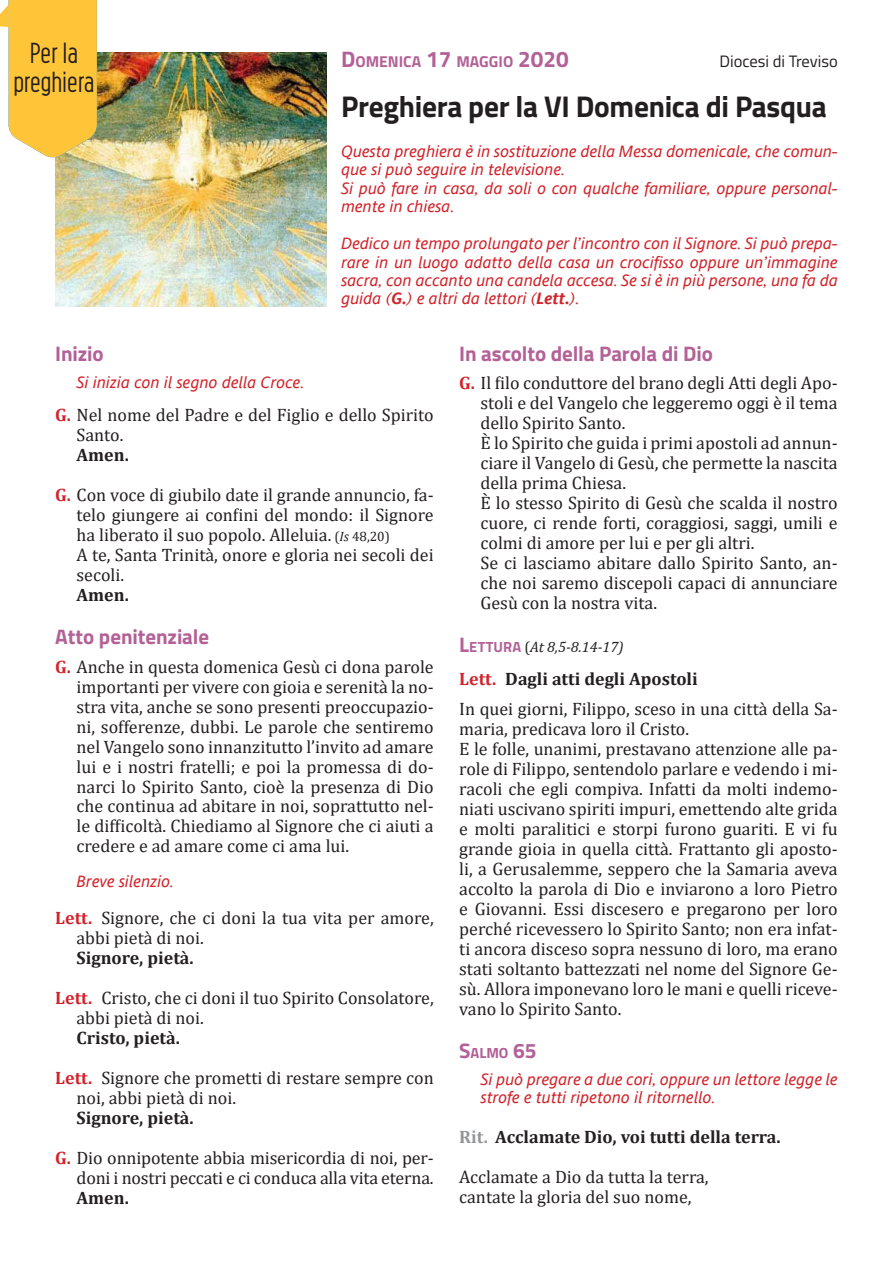
<style>
.page{position:relative;width:893px;height:1263px;background:#fff}
.page>*{position:absolute;margin:0;border:0;box-sizing:border-box;transform-origin:0 0}
.t1{font:700 30px "Titillium";letter-spacing:-.01em;color:#231f20}
.t2{font:700 28.8px "Industrial Sans";color:#231f20}
.t3{font:700 21px "Titillium";letter-spacing:-.005em;color:#b36196}
.t4{font:18px/20px "Cambria";color:#231f20;text-align:justify}
.t5{font:700 18px "Cambria";color:#231f20}
.t6{font:italic 16.5px/18.5px "Andale Sans";color:#d1232a}
.t7{font:16.5px "Titillium";color:#231f20}
.t8{font:700 15.75px "Titillium";color:#b36196}
.t9{font:italic 15px "Cambria";color:#231f20}
.t10{font:700 14.7px "Titillium";color:#b36196}
.s1{font-size:22.5px}
.s2{font-weight:700}
.s3{font-weight:700;color:#d1232a}
.s4{font-size:13.5px}
.s5{font-style:italic;font-size:13.5px}
.s6{font-family:"Titillium";font-weight:700;font-style:normal;font-size:21px;color:#b36196}
.s7{font-family:"Titillium";font-weight:700;font-style:normal;font-size:14.7px;color:#b36196}
.s8{font-style:normal}
.s9{color:#d1232a}
.s10{font-size:21px}
.s11{color:#939598}
</style>
<div class="page">
<img style="left:55px;top:52px;width:272px;height:254px">
<svg style="left:0;top:0;width:97px;height:158px;background:#fccb51"></svg>
<p class="t2" style="left:30px;top:38px;width:50px">Per la</p>
<p class="t2" style="left:13px;top:66px;width:83px">preghiera</p>
<p class="t8" style="left:341px;top:50px;width:229px"><span class="s1">D</span>OMENICA <span class="s1">17</span> MAGGIO <span class="s1">2020</span></p>
<p class="t7" style="left:719px;top:50px;width:120px">Diocesi di Treviso</p>
<p class="t1" style="left:341px;top:84px;width:487px">Preghiera per la VI Domenica di Pasqua</p>
<p class="t6" style="left:341px;top:141px;width:498px">Questa preghiera è in sostituzione della Messa domenicale, che comun&shy;que si può seguire in televisione.</p>
<p class="t6" style="left:341px;top:178px;width:498px">Si può fare in casa, da soli o con qualche familiare, oppure personal&shy;mente in chiesa.</p>
<p class="t6" style="left:341px;top:234px;width:498px;text-align:justify">Dedico un tempo prolungato per l’incontro con il Signore. Si può prepa&shy;rare in un luogo adatto della casa un crocifisso oppure un’immagine sacra, con accanto una candela accesa. Se si è in più persone, una fa da guida (<span class="s2">G.</span>) e altri da lettori (<span class="s2">Lett.</span>).</p>
<p class="t3" style="left:55px;top:337px;width:50px">Inizio</p>
<p class="t6" style="left:77px;top:372px;width:229px">Si inizia con il segno della Croce.</p>
<p class="t4" style="left:77px;top:405px;width:359px;text-indent:-21px"><span class="s3">G.</span> Nel nome del Padre e del Figlio e dello Spirito<br>Santo.</p>
<p class="t5" style="left:77px;top:442px;width:54px">Amen.</p>
<p class="t4" style="left:77px;top:485px;width:359px;text-indent:-21px"><span class="s3">G.</span> Con voce di giubilo date il grande annuncio, fa&shy;telo giungere ai confini del mondo: il Signore ha liberato il suo popolo. Alleluia. <span class="s4">(</span><span class="s5">Is</span> <span class="s4">48,20)</span></p>
<p class="t4" style="left:77px;top:545px;width:359px">A te, Santa Trinità, onore e gloria nei secoli dei secoli.</p>
<p class="t5" style="left:77px;top:582px;width:54px">Amen.</p>
<p class="t3" style="left:55px;top:621px;width:155px">Atto penitenziale</p>
<p class="t4" style="left:77px;top:656px;width:359px;text-indent:-21px"><span class="s3">G.</span> Anche in questa domenica Gesù ci dona parole importanti per vivere con gioia e serenità la no&shy;stra vita, anche se sono presenti preoccupazio&shy;ni, sofferenze, dubbi. Le parole che sentiremo nel Vangelo sono innanzitutto l’invito ad amare lui e i nostri fratelli; e poi la promessa di do&shy;narci lo Spirito Santo, cioè la presenza di Dio che continua ad abitare in noi, soprattutto nel&shy;le difficoltà. Chiediamo al Signore che ci aiuti a credere e ad amare come ci ama lui.</p>
<p class="t6" style="left:77px;top:872px;width:99px">Breve silenzio.</p>
<p class="t4" style="left:77px;top:908px;width:359px;text-indent:-21px"><span class="s3">Lett.</span> Signore, che ci doni la tua vita per amore, abbi pietà di noi.</p>
<p class="t5" style="left:77px;top:945px;width:119px">Signore, pietà.</p>
<p class="t4" style="left:77px;top:988px;width:359px;text-indent:-21px"><span class="s3">Lett.</span> Cristo, che ci doni il tuo Spirito Consolatore, abbi pietà di noi.</p>
<p class="t5" style="left:77px;top:1025px;width:105px">Cristo, pietà.</p>
<p class="t4" style="left:77px;top:1068px;width:359px;text-indent:-21px"><span class="s3">Lett.</span> Signore che prometti di restare sempre con noi, abbi pietà di noi.</p>
<p class="t5" style="left:77px;top:1105px;width:119px">Signore, pietà.</p>
<p class="t4" style="left:55px;top:1148px;width:380px;text-align:right"><span class="s3">G.</span> Dio onnipotente abbia misericordia di noi, per&shy;doni i nostri peccati e ci conduca alla vita eterna.</p>
<p class="t5" style="left:77px;top:1185px;width:54px">Amen.</p>
<p class="t3" style="left:459px;top:337px;width:255px">In ascolto della Parola di Dio</p>
<p class="t4" style="left:480px;top:373px;width:359px;text-indent:-21px"><span class="s3">G.</span> Il filo conduttore del brano degli Atti degli Apo&shy;stoli e del Vangelo che leggeremo oggi è il tema dello Spirito Santo.</p>
<p class="t4" style="left:480px;top:433px;width:359px">È lo Spirito che guida i primi apostoli ad annun&shy;ciare il Vangelo di Gesù, che permette la nascita della prima Chiesa.</p>
<p class="t4" style="left:480px;top:493px;width:359px">È lo stesso Spirito di Gesù che scalda il nostro cuore, ci rende forti, coraggiosi, saggi, umili e colmi di amore per lui e per gli altri.</p>
<p class="t4" style="left:480px;top:553px;width:359px">Se ci lasciamo abitare dallo Spirito Santo, an&shy;che noi saremo discepoli capaci di annunciare Gesù con la nostra vita.</p>
<p class="t9" style="left:459px;top:637px;width:166px"><span class="s6">L</span><span class="s7">ETTURA</span> <span class="s8">(</span>At 8,5-8.14-17)</p>
<p class="t5" style="left:459px;top:666px;width:240px"><span class="s9">Lett.</span> Dagli atti degli Apostoli</p>
<p class="t4" style="left:459px;top:699px;width:380px">In quei giorni, Filippo, sceso in una città della Sa&shy;maria, predicava loro il Cristo.</p>
<p class="t4" style="left:459px;top:739px;width:380px">E le folle, unanimi, prestavano attenzione alle pa&shy;role di Filippo, sentendolo parlare e vedendo i mi&shy;racoli che egli compiva. Infatti da molti indemo&shy;niati uscivano spiriti impuri, emettendo alte grida e molti paralitici e storpi furono guariti. E vi fu grande gioia in quella città. Frattanto gli aposto&shy;li, a Gerusalemme, seppero che la Samaria aveva accolto la parola di Dio e inviarono a loro Pietro e Giovanni. Essi discesero e pregarono per loro perché ricevessero lo Spirito Santo; non era infat&shy;ti ancora disceso sopra nessuno di loro, ma erano stati soltanto battezzati nel nome del Signore Ge&shy;sù. Allora imponevano loro le mani e quelli riceve&shy;vano lo Spirito Santo.</p>
<p class="t10" style="left:459px;top:1042px;width:79px"><span class="s10">S</span>ALMO <span class="s10">65</span></p>
<p class="t6" style="left:480px;top:1070px;width:359px">Si può pregare a due cori, oppure un lettore legge le strofe e tutti ripetono il ritornello.</p>
<p class="t5" style="left:459px;top:1124px;width:323px"><span class="s11">Rit.</span> Acclamate Dio, voi tutti della terra.</p>
<p class="t4" style="left:459px;top:1167px;width:251px">Acclamate a Dio da tutta la terra,</p>
<p class="t4" style="left:459px;top:1187px;width:234px">cantate la gloria del suo nome,</p>
</div>
